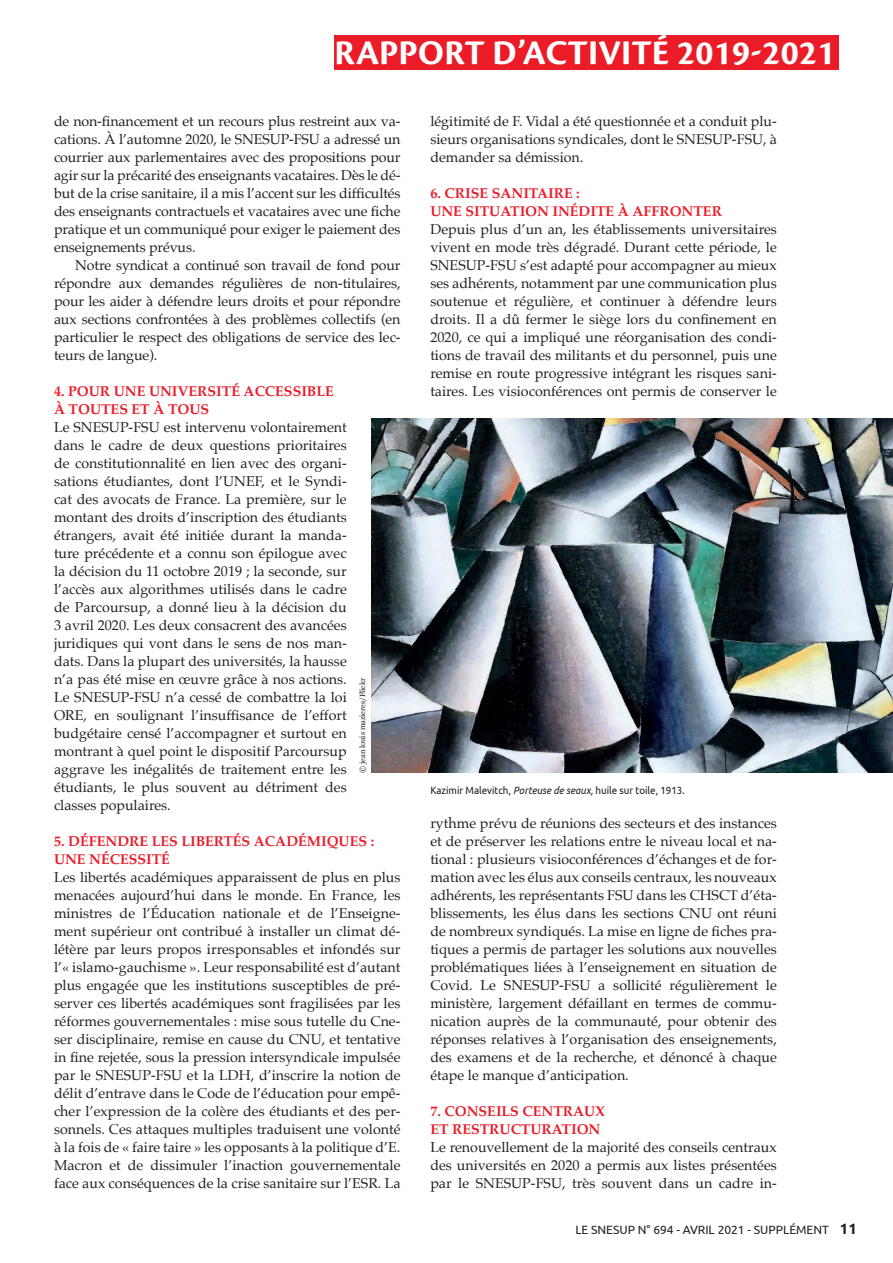
<style>
.page{position:relative;width:893px;height:1263px;background:#fff}
.page>*{position:absolute;margin:0;border:0;box-sizing:border-box;transform-origin:0 0}
.Chhapeau_centré{font:700 36px "Cronos Pro";letter-spacing:.01em;color:#fff}
.t1{font:14.25px/18px "Palatino";color:#231f20;text-align:justify}
.Sous-titre_bleu_Cap{font:700 14.25px/18px "Palatino";color:#eb1c28}
.t2{font:12px "Ubuntu";color:#231f20}
.Légende_photo{font:10.5px "Ubuntu";color:#231f20;scale:.93 1}
.Copyright{font:7.5px "Georgia";color:#231f20}
.s1{font-style:italic}
.s2{font-weight:700;font-size:15px}
</style>
<div class="page">
<div style="left:334px;top:35px;width:505px;height:34px;background:#eb1c28"></div>
<img style="left:371px;top:419px;width:522px;height:354px">
<p class="Chhapeau_centré" style="left:334px;top:32px;width:502px">RAPPORT D’ACTIVITÉ 2019-2021</p>
<p class="t1" style="left:54px;top:112px;width:348px">de non-financement et un recours plus restreint aux va&shy;cations. À l’automne 2020, le SNESUP-FSU a adressé un courrier aux parlementaires avec des propositions pour agir sur la précarité des enseignants vacataires. Dès le dé&shy;but de la crise sanitaire, il a mis l’accent sur les difficultés des enseignants contractuels et vacataires avec une fiche pratique et un communiqué pour exiger le paiement des enseignements prévus.</p>
<p class="t1" style="left:54px;top:256px;width:348px;text-indent:21px">Notre syndicat a continué son travail de fond pour répondre aux demandes régulières de non-titulaires, pour les aider à défendre leurs droits et pour répondre aux sections confrontées à des problèmes collectifs (en particulier le respect des obligations de service des lec&shy;teurs de langue).</p>
<p class="Sous-titre_bleu_Cap" style="left:54px;top:382px;width:281px">4. POUR UNE UNIVERSITÉ ACCESSIBLE<br>À TOUTES ET À TOUS</p>
<p class="t1" style="left:54px;top:418px;width:294px">Le SNESUP-FSU est intervenu volontairement dans le cadre de deux questions prioritaires de constitutionnalité en lien avec des organi&shy;sations étudiantes, dont l’UNEF, et le Syndi&shy;cat des avocats de France. La première, sur le montant des droits d’inscription des étudiants étrangers, avait été initiée durant la manda&shy;ture précédente et a connu son épilogue avec la décision du 11 octobre 2019 ; la seconde, sur l’accès aux algorithmes utilisés dans le cadre de Parcoursup, a donné lieu à la décision du 3 avril 2020. Les deux consacrent des avancées juridiques qui vont dans le sens de nos man&shy;dats. Dans la plupart des universités, la hausse n’a pas été mise en œuvre grâce à nos actions.<br>Le SNESUP-FSU n’a cessé de combattre la loi ORE, en soulignant l’insuffisance de l’effort budgétaire censé l’accompagner et surtout en montrant à quel point le dispositif Parcoursup aggrave les inégalités de traitement entre les étudiants, le plus souvent au détriment des classes populaires.</p>
<p class="Sous-titre_bleu_Cap" style="left:54px;top:832px;width:322px">5. DÉFENDRE LES LIBERTÉS ACADÉMIQUES :<br>UNE NÉCESSITÉ</p>
<p class="t1" style="left:54px;top:868px;width:348px">Les libertés académiques apparaissent de plus en plus menacées aujourd’hui dans le monde. En France, les ministres de l’Éducation nationale et de l’Enseigne&shy;ment supérieur ont contribué à installer un climat dé&shy;létère par leurs propos irresponsables et infondés sur l’« islamo-gauchisme ». Leur responsabilité est d’autant plus engagée que les institutions susceptibles de pré&shy;server ces libertés académiques sont fragilisées par les réformes gouvernementales : mise sous tutelle du Cne&shy;ser disciplinaire, remise en cause du CNU, et tentative in fine rejetée, sous la pression intersyndicale impulsée par le SNESUP-FSU et la LDH, d’inscrire la notion de délit d’entrave dans le Code de l’éducation pour empê&shy;cher l’expression de la colère des étudiants et des per&shy;sonnels. Ces attaques multiples traduisent une volonté à la fois de « faire taire » les opposants à la politique d’E.<br>Macron et de dissimuler l’inaction gouvernementale face aux conséquences de la crise sanitaire sur l’ESR. La</p>
<p class="Copyright" style="left:357px;top:773px;width:96px;rotate:-90deg">© jean louis mazieres/Flickr</p>
<p class="t1" style="left:430px;top:112px;width:348px">légitimité de F. Vidal a été questionnée et a conduit plu&shy;sieurs organisations syndicales, dont le SNESUP-FSU, à demander sa démission.</p>
<p class="Sous-titre_bleu_Cap" style="left:430px;top:184px;width:293px">6. CRISE SANITAIRE :<br>UNE SITUATION INÉDITE À AFFRONTER</p>
<p class="t1" style="left:430px;top:220px;width:348px">Depuis plus d’un an, les établissements universitaires vivent en mode très dégradé. Durant cette période, le SNESUP-FSU s’est adapté pour accompagner au mieux ses adhérents, notamment par une communication plus soutenue et régulière, et continuer à défendre leurs droits. Il a dû fermer le siège lors du confinement en 2020, ce qui a impliqué une réorganisation des condi&shy;tions de travail des militants et du personnel, puis une remise en route progressive intégrant les risques sani&shy;taires. Les visioconférences ont permis de conserver le</p>
<p class="Légende_photo" style="left:430px;top:784px;width:275px">Kazimir Malevitch, <span class="s1">Porteuse de seaux,</span> huile sur toile, 1913.</p>
<p class="t1" style="left:430px;top:814px;width:348px">rythme prévu de réunions des secteurs et des instances et de préserver les relations entre le niveau local et na&shy;tional : plusieurs visioconférences d’échanges et de for&shy;mation avec les élus aux conseils centraux, les nouveaux adhérents, les représentants FSU dans les CHSCT d’éta&shy;blissements, les élus dans les sections CNU ont réuni de nombreux syndiqués. La mise en ligne de fiches pra&shy;tiques a permis de partager les solutions aux nouvelles problématiques liées à l’enseignement en situation de Covid. Le SNESUP-FSU a sollicité régulièrement le ministère, largement défaillant en termes de commu&shy;nication auprès de la communauté, pour obtenir des réponses relatives à l’organisation des enseignements, des examens et de la recherche, et dénoncé à chaque étape le manque d’anticipation.</p>
<p class="Sous-titre_bleu_Cap" style="left:430px;top:1102px;width:176px">7. CONSEILS CENTRAUX<br>ET RESTRUCTURATION</p>
<p class="t1" style="left:430px;top:1138px;width:348px">Le renouvellement de la majorité des conseils centraux des universités en 2020 a permis aux listes présentées par le SNESUP-FSU, très souvent dans un cadre in-</p>
<p class="t2" style="left:575px;top:1222px;width:283px">LE SNESUP N° 694 - AVRIL 2021 - SUPPLÉMENT <span class="s2">11</span></p>
</div>
